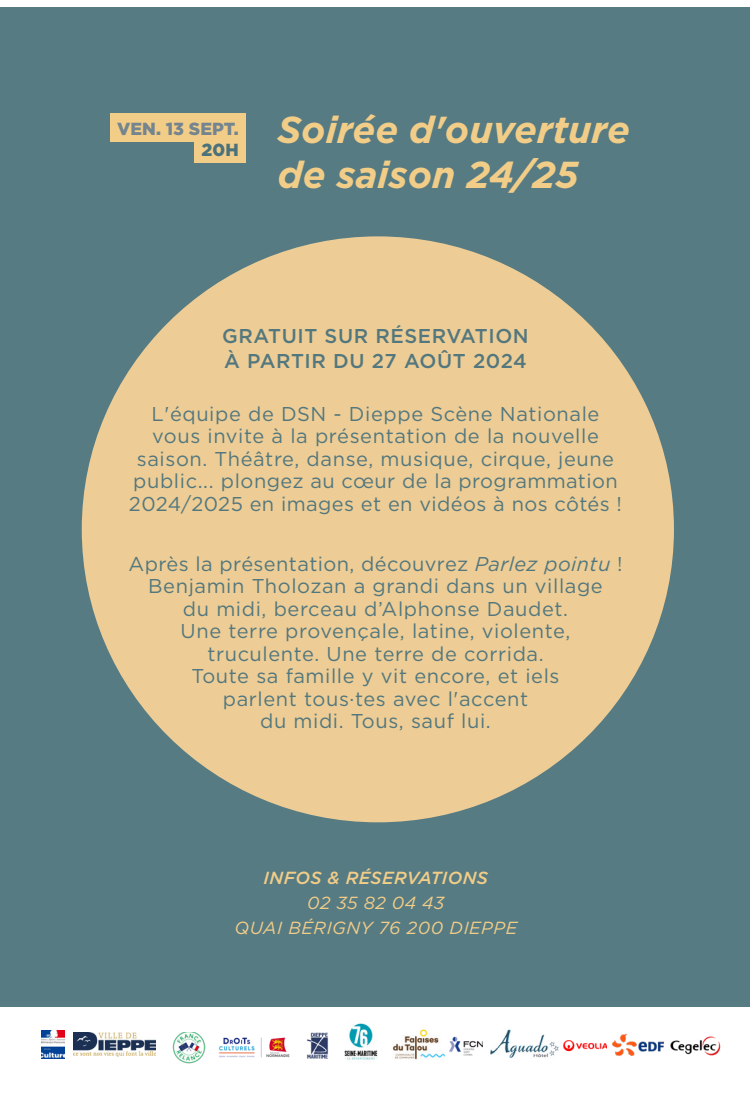
<style>
.page{position:relative;width:752px;height:1106px;background:#fff}
.page>*{position:absolute;margin:0;border:0;box-sizing:border-box;transform-origin:0 0}
.t1{font:italic 700 37.5px "Gotham";color:#f2cd88}
.t2{font:20px/22.5px "Gotham";letter-spacing:.03em;color:#53777e;text-align:center}
.t3{font:500 20px "Gotham";letter-spacing:.03em;color:#53777e}
.t4{font:italic 17.5px "Gotham";letter-spacing:.03em;color:#f2cd88}
.t5{font:italic 500 17.5px "Gotham";letter-spacing:.02em;color:#f2cd88}
.Style_de_paragraphe_2{font:900 17.5px "Gotham";color:#75858f}
.Style_de_paragraphe_2-2{font:900 17.5px "Gotham";color:#4b727a}
.s1{font-style:italic}
</style>
<div class="page">
<div style="left:0;top:7px;width:749px;height:1084px;background:#567b83"></div>
<div style="left:83px;top:238px;width:589px;height:583px;background:#edcd95;border-radius:50%"></div>
<div style="left:0;top:1007px;width:751px;height:99px;background:#fff"></div>
<img style="left:42px;top:1030px;width:22px;height:28px">
<img style="left:344px;top:1023px;width:33px;height:37px">
<img style="left:393px;top:1029px;width:52px;height:31px">
<svg style="left:307px;top:1058px;width:21px;height:1px"></svg>
<img style="left:306px;top:1032px;width:23px;height:26px">
<img style="left:73px;top:1032px;width:83px;height:24px">
<img style="left:218px;top:1037px;width:72px;height:21px">
<img style="left:172px;top:1032px;width:33px;height:31px">
<img style="left:490px;top:1029px;width:69px;height:29px">
<img style="left:563px;top:1040px;width:43px;height:12px">
<div style="left:110px;top:113px;width:136px;height:29px;background:#f2cd88"></div>
<div style="left:194px;top:134px;width:52px;height:29px;background:#f2cd88"></div>
<img style="left:670px;top:1036px;width:51px;height:20px">
<img style="left:612px;top:1034px;width:52px;height:22px">
<img style="left:449px;top:1036px;width:33px;height:20px">
<p class="Style_de_paragraphe_2" style="left:117px;top:117px;width:123px">VEN. 13 SEPT.</p>
<p class="Style_de_paragraphe_2-2" style="left:201px;top:138px;width:39px">20H</p>
<p class="t1" style="left:277px;top:105px;width:354px">Soirée d'ouverture</p>
<p class="t1" style="left:277px;top:150px;width:302px">de saison 24/25</p>
<p class="t3" style="left:222px;top:323px;width:308px">GRATUIT SUR RÉSERVATION</p>
<p class="t3" style="left:224px;top:348px;width:304px">À PARTIR DU 27 AOÛT 2024</p>
<p class="t2" style="left:129px;top:402px;width:494px">L'équipe de DSN - Dieppe Scène Nationale vous invite à la présentation de la nouvelle saison. Théâtre, danse, musique, cirque, jeune public... plongez au cœur de la programmation 2024/2025 en images et en vidéos à nos côtés !</p>
<p class="t2" style="left:128px;top:552px;width:495px">Après la présentation, découvrez <span class="s1">Parlez pointu</span> !</p>
<p class="t2" style="left:148px;top:574px;width:456px">Benjamin Tholozan a grandi dans un village du midi, berceau d’Alphonse Daudet.<br>Une terre provençale, latine, violente, truculente. Une terre de corrida.<br>Toute sa famille y vit encore, et iels<br>parlent tous·tes avec l'accent</p>
<p class="t2" style="left:260px;top:709px;width:232px">du midi. Tous, sauf lui.</p>
<p class="t5" style="left:263px;top:866px;width:226px">INFOS &amp; RÉSERVATIONS</p>
<p class="t4" style="left:307px;top:891px;width:138px">02 35 82 04 43</p>
<p class="t4" style="left:234px;top:916px;width:284px">QUAI BÉRIGNY 76 200 DIEPPE</p>
</div>
